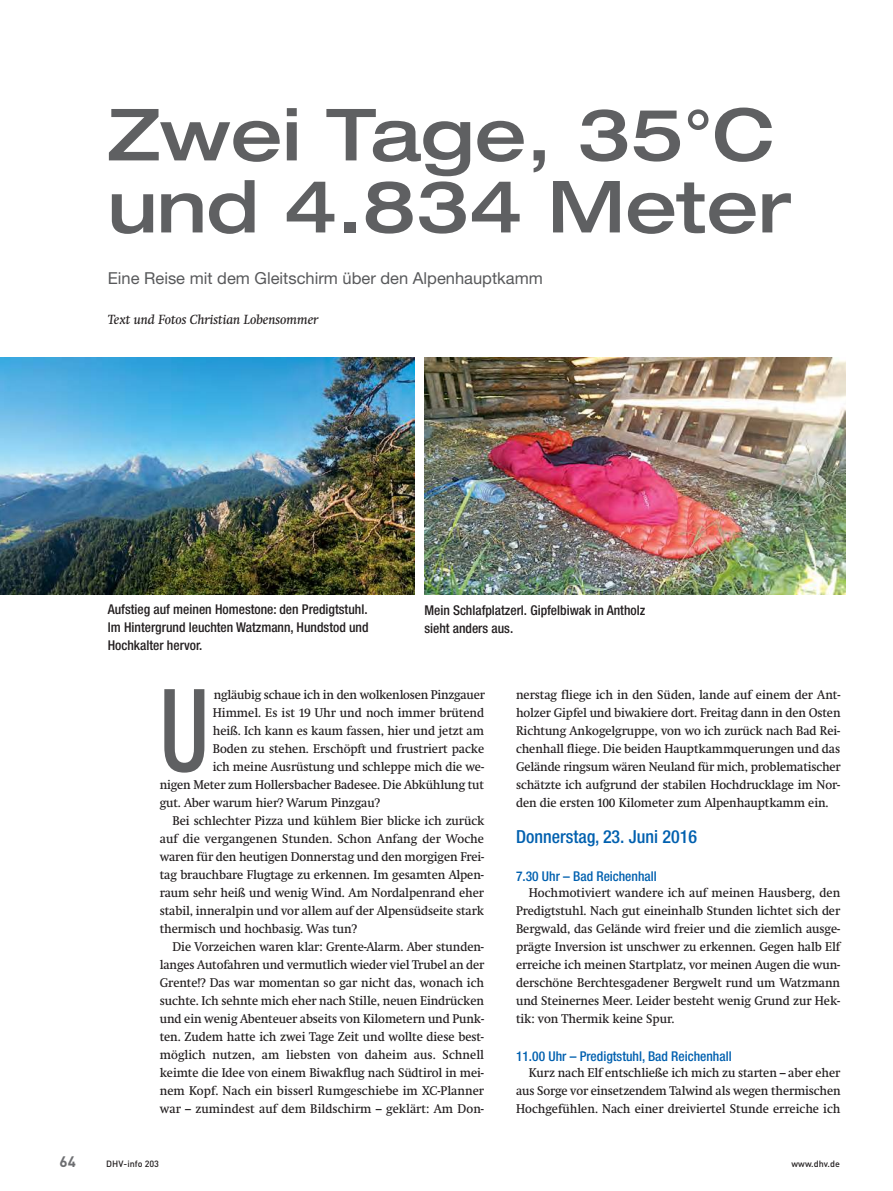
<style>
.page{position:relative;width:893px;height:1191px;background:#fff}
.page>*{position:absolute;margin:0;border:0;box-sizing:border-box;transform-origin:0 0}
.t1{font:500 condensed 114.6px "Helvetica Neue";color:#5f6062;scale:.8 1}
.t2{font:500 expanded 72px/72px "Helvetica Neue";color:#5f6062}
.t3{font:500 condensed 18px "Helvetica Neue";color:#0060af}
.t4{font:16.5px "Helvetica Neue";color:#58595b}
.t5{font:700 15px "DIN";color:#6d6e71}
.t6{font:500 condensed 13.5px/18px "Helvetica Neue";color:#231f20;text-align:justify}
.t7{font:500 condensed 13.5px "Helvetica Neue";color:#0060af}
.t8{font:italic 13.5px "Swift Neue LT Pro";color:#231f20}
.t9{font:12.9px/18px "Swift Neue LT Pro";letter-spacing:-.005em;color:#231f20;text-align:justify;scale:.95 1}
.t10{font:500 9px "DIN";color:#231f20}
</style>
<div class="page">
<img style="left:0;top:358px;width:415px;height:237px">
<img style="left:424px;top:358px;width:421px;height:237px">
<h2 class="t2" style="left:108px;top:97px;width:685px">Zwei฀Tage,฀35°C und฀4.834฀Meter</h2>
<p class="t4" style="left:108px;top:271px;width:436px">Eine Reise mit dem Gleitschirm über den Alpenhauptkamm</p>
<p class="t8" style="left:108px;top:311px;width:212px">Text und Fotos Christian Lobensommer</p>
<p class="t6" style="left:108px;top:600px;width:265px">Aufstieg฀auf฀meinen฀Homestone:฀den฀Predigtstuhl.฀ Im฀Hintergrund฀leuchten฀Watzmann,฀Hundstod฀und฀ Hochkalter฀hervor.</p>
<p class="t6" style="left:424px;top:601px;width:226px">Mein฀Schlafplatzerl.฀Gipfelbiwak฀in฀Antholz฀ sieht฀anders฀aus.</p>
<h1 class="t1" style="left:160px;top:662px;width:63px">U</h1>
<p class="t9" style="left:214px;top:685px;width:287px">ngläubig schaue ich in den wolkenlosen Pinzgauer</p>
<p class="t9" style="left:213px;top:703px;width:287px">Himmel. Es ist 19 Uhr und noch immer brütend</p>
<p class="t9" style="left:213px;top:721px;width:287px">heiß. Ich kann es kaum fassen, hier und jetzt am</p>
<p class="t9" style="left:213px;top:739px;width:287px">Boden zu stehen. Erschöpft und frustriert packe</p>
<p class="t9" style="left:213px;top:757px;width:287px">ich meine Ausrüstung und schleppe mich die we-</p>
<p class="t9" style="left:160px;top:775px;width:343px">nigen Meter zum Hollersbacher Badesee. Die Abkühlung tut</p>
<p class="t9" style="left:160px;top:793px;width:233px">gut. Aber warum hier? Warum Pinzgau?</p>
<p class="t9" style="left:173px;top:811px;width:330px">Bei schlechter Pizza und kühlem Bier blicke ich zurück</p>
<p class="t9" style="left:160px;top:829px;width:343px">auf die vergangenen Stunden. Schon Anfang der Woche</p>
<p class="t9" style="left:160px;top:847px;width:343px">waren für den heutigen Donnerstag und den morgigen Frei-</p>
<p class="t9" style="left:160px;top:865px;width:343px">tag brauchbare Flugtage zu erkennen. Im gesamten Alpen-</p>
<p class="t9" style="left:160px;top:883px;width:343px">raum sehr heiß und wenig Wind. Am Nordalpenrand eher</p>
<p class="t9" style="left:160px;top:901px;width:343px">stabil, inneralpin und vor allem auf der Alpensüdseite stark</p>
<p class="t9" style="left:160px;top:919px;width:209px">thermisch und hochbasig. Was tun?</p>
<p class="t9" style="left:173px;top:937px;width:329px">Die Vorzeichen waren klar: Grente-Alarm. Aber stunden-</p>
<p class="t9" style="left:160px;top:955px;width:343px">langes Autofahren und vermutlich wieder viel Trubel an der</p>
<p class="t9" style="left:160px;top:973px;width:343px">Grente!? Das war momentan so gar nicht das, wonach ich</p>
<p class="t9" style="left:160px;top:991px;width:343px">suchte. Ich sehnte mich eher nach Stille, neuen Eindrücken</p>
<p class="t9" style="left:160px;top:1009px;width:343px">und ein wenig Abenteuer abseits von Kilometern und Punk-</p>
<p class="t9" style="left:160px;top:1027px;width:343px">ten. Zudem hatte ich zwei Tage Zeit und wollte diese best-</p>
<p class="t9" style="left:160px;top:1045px;width:343px">möglich nutzen, am liebsten von daheim aus. Schnell</p>
<p class="t9" style="left:160px;top:1063px;width:343px">keimte die Idee von einem Biwakflug nach Südtirol in mei-</p>
<p class="t9" style="left:160px;top:1081px;width:343px">nem Kopf. Nach ein bisserl Rumgeschiebe im XC-Planner</p>
<p class="t9" style="left:160px;top:1099px;width:343px">war – zumindest auf dem Bildschirm – geklärt: Am Don-</p>
<p class="t9" style="left:516px;top:685px;width:343px">nerstag fliege ich in den Süden, lande auf einem der Ant&shy;holzer Gipfel und biwakiere dort. Freitag dann in den Osten Richtung Ankogelgruppe, von wo ich zurück nach Bad Rei&shy;chenhall fliege. Die beiden Hauptkammquerungen und das Gelände ringsum wären Neuland für mich, problematischer schätzte ich aufgrund der stabilen Hochdrucklage im Nor&shy;den die ersten 100 Kilometer zum Alpenhauptkamm ein.</p>
<h3 class="t3" style="left:516px;top:826px;width:183px">Donnerstag,฀23.฀Juni฀2016</h3>
<p class="t7" style="left:516px;top:867px;width:142px">7.30฀Uhr฀–฀Bad฀Reichenhall</p>
<p class="t9" style="left:516px;top:883px;width:343px;text-indent:13px">Hochmotiviert wandere ich auf meinen Hausberg, den Predigtstuhl. Nach gut eineinhalb Stunden lichtet sich der Bergwald, das Gelände wird freier und die ziemlich ausge&shy;prägte Inversion ist unschwer zu erkennen. Gegen halb Elf erreiche ich meinen Startplatz, vor meinen Augen die wun&shy;derschöne Berchtesgadener Bergwelt rund um Watzmann und Steinernes Meer. Leider besteht wenig Grund zur Hek&shy;tik: von Thermik keine Spur.</p>
<p class="t7" style="left:516px;top:1047px;width:217px">11.00฀Uhr฀–฀Predigtstuhl,฀Bad฀Reichenhall</p>
<p class="t9" style="left:516px;top:1063px;width:343px;text-indent:13px">Kurz nach Elf entschließe ich mich zu starten – aber eher aus Sorge vor einsetzendem Talwind als wegen thermischen Hochgefühlen. Nach einer dreiviertel Stunde erreiche ich</p>
<p class="t5" style="left:60px;top:1152px;width:18px">64</p>
<p class="t10" style="left:106px;top:1158px;width:54px">DHV-info 203</p>
<p class="t10" style="left:792px;top:1158px;width:50px">www.dhv.de</p>
</div>
